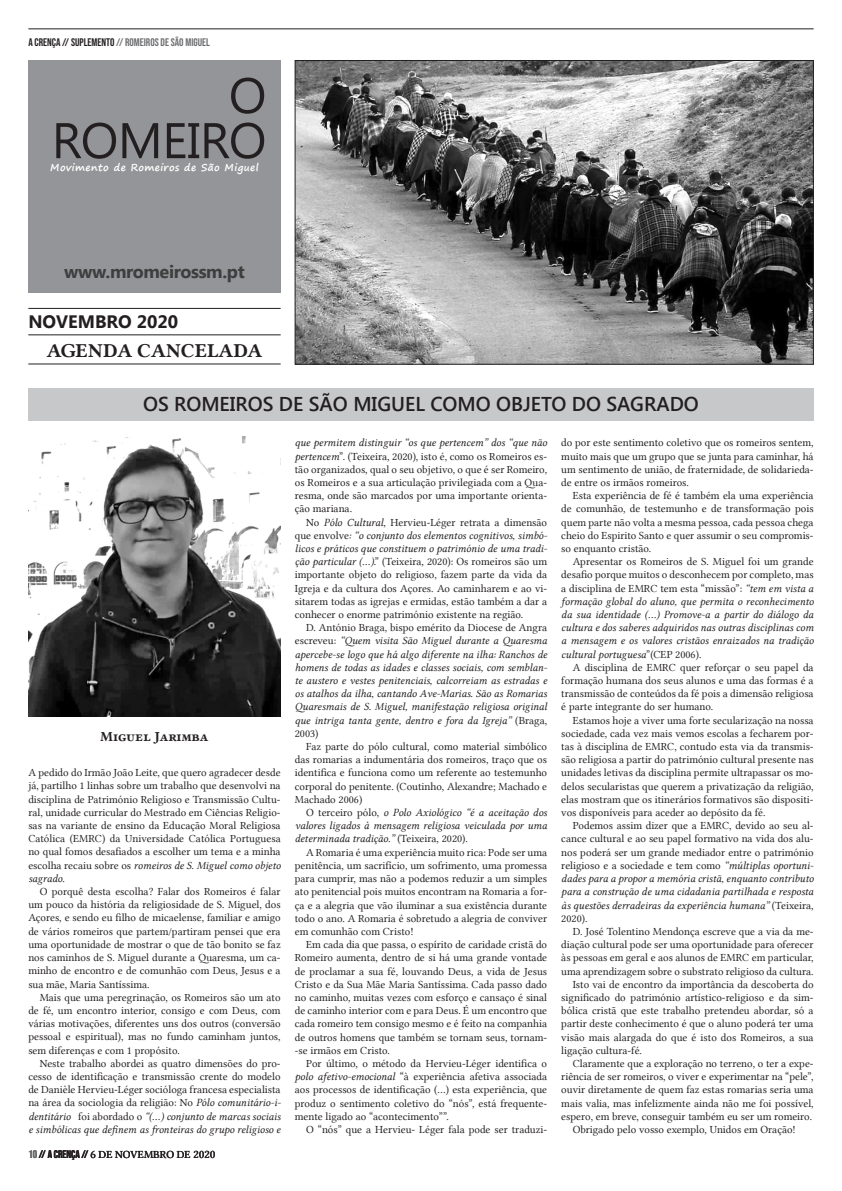
<style>
.page{position:relative;width:842px;height:1191px;background:#fff}
.page>*{position:absolute;margin:0;border:0;box-sizing:border-box;transform-origin:0 0}
.t1{font:50px "Segoe UI";letter-spacing:-.01em;color:#231f20}
.t2{font:600 20px "Segoe UI";color:#231f20}
.t3{font:20px "Lin Libertine Capitals B";color:#231f20}
.t4{font:700 18px "Segoe UI";letter-spacing:-.02em;color:#3e3e3f}
.t5{font:700 18px "Segoe UI";color:#231f20}
.t6{font:14px "Lin Libertine Capitals B";color:#231f20}
.t7{font:11px/13.2px "Lin Libertine";color:#231f20;text-align:justify}
.t8{font:11px/13.2px "Lin Libertine I";color:#231f20;text-align:justify}
.t9{font:11px "Bebas Neue";color:#6c6d70}
.t10{font:700 10px "Segoe Print";letter-spacing:.04em;color:#fff}
.s1{color:#231f20}
.s2{font-family:"Lin Libertine I"}
.s3{font-family:"Bebas Neue";color:#6c6d70}
.s4{font-family:"Bebas Neue"}
.s5{font-family:"Lin Libertine"}
</style>
<div class="page">
<hr style="left:28px;top:28px;width:786px;height:1px;background:#231f20">
<div style="left:28px;top:60px;width:253px;height:232px;background:#939598"></div>
<hr style="left:28px;top:334px;width:253px;height:1px;background:#231f20">
<hr style="left:28px;top:308px;width:253px;height:1px;background:#231f20">
<div style="left:28px;top:388px;width:786px;height:32px;background:#c7c8ca"></div>
<hr style="left:28px;top:363px;width:253px;height:1px;background:#231f20">
<img style="left:297px;top:62px;width:515px;height:300px">
<div style="left:295px;top:60px;width:519px;height:304px;border:1px solid #231f20"></div>
<img style="left:28px;top:436px;width:253px;height:281px">
<p class="t9" style="left:28px;top:36px;width:183px"><span class="s1">A CRENÇA // SUPLEMENTO</span> // ROMEIROS DE SÃO MIGUEL</p>
<p class="t1" style="left:229px;top:61px;width:39px">O</p>
<p class="t1" style="left:52px;top:106px;width:216px">ROMEIRO</p>
<p class="t10" style="left:50px;top:159px;width:210px">Movimento de Romeiros de São Miguel</p>
<p class="t4" style="left:64px;top:259px;width:182px">www.mromeirossm.pt</p>
<p class="t5" style="left:28px;top:308px;width:151px">NOVEMBRO 2020</p>
<p class="t3" style="left:47px;top:336px;width:217px">AGENDA CANCELADA</p>
<p class="t2" style="left:143px;top:389px;width:557px">OS ROMEIROS DE SÃO MIGUEL COMO OBJETO DO SAGRADO</p>
<p class="t6" style="left:101px;top:726px;width:109px">Miguel Jarimba</p>
<p class="t7" style="left:28px;top:766px;width:254px">A pedido do Irmão João Leite, que quero agradecer desde já, partilho 1 linhas sobre um trabalho que desenvolvi na disciplina de Património Religioso e Transmissão Cultu&shy;ral, unidade curricular do Mestrado em Ciências Religio&shy;sas na variante de ensino da Educação Moral Religiosa Católica (EMRC) da Universidade Católica Portuguesa no qual fomos desafiados a escolher um tema e a minha escolha recaiu sobre os <span class="s2">romeiros de S. Miguel como objeto sagrado</span>.</p>
<p class="t7" style="left:28px;top:885px;width:254px;text-indent:11px">O porquê desta escolha? Falar dos Romeiros é falar um pouco da história da religiosidade de S. Miguel, dos Açores, e sendo eu filho de micaelense, familiar e amigo de vários romeiros que partem/partiram pensei que era uma oportunidade de mostrar o que de tão bonito se faz nos caminhos de S. Miguel durante a Quaresma, um ca&shy;minho de encontro e de comunhão com Deus, Jesus e a sua mãe, Maria Santíssima.</p>
<p class="t7" style="left:28px;top:990px;width:254px;text-indent:11px">Mais que uma peregrinação, os Romeiros são um ato de fé, um encontro interior, consigo e com Deus, com várias motivações, diferentes uns dos outros (conversão pessoal e espiritual), mas no fundo caminham juntos, sem diferenças e com 1 propósito.</p>
<p class="t7" style="left:28px;top:1056px;width:254px;text-indent:11px">Neste trabalho abordei as quatro dimensões do pro&shy;cesso de identificação e transmissão crente do modelo de Danièle Hervieu-Léger socióloga francesa especialista na área da sociologia da religião: No <span class="s2">Pólo comunitário-i&shy;dentitário</span> foi abordado o <span class="s2">“(…) conjunto de marcas sociais e simbólicas que definem as fronteiras do grupo religioso e</span></p>
<p class="t7" style="left:28px;top:1148px;width:189px"><span class="s3">10</span> <span class="s4">// A CRENÇA //</span> 6 DE NOVEMBRO DE 2020</p>
<p class="t7" style="left:295px;top:436px;width:254px"><span class="s2">que permitem distinguir “os que pertencem” dos “que não pertencem</span>”. (Teixeira, 2020), isto é, como os Romeiros es&shy;tão organizados, qual o seu objetivo, o que é ser Romeiro, os Romeiros e a sua articulação privilegiada com a Qua&shy;resma, onde são marcados por uma importante orienta&shy;ção mariana.</p>
<p class="t7" style="left:295px;top:515px;width:254px;text-indent:11px">No <span class="s2">Pólo Cultural</span>, Hervieu-Léger retrata a dimensão que envolve<span class="s2">: “o conjunto dos elementos cognitivos, simbó&shy;licos e práticos que constituem o património de uma tradi&shy;ção particular (…)</span>.” (Teixeira, 2020): Os romeiros são um importante objeto do religioso, fazem parte da vida da Igreja e da cultura dos Açores. Ao caminharem e ao vi&shy;sitarem todas as igrejas e ermidas, estão também a dar a conhecer o enorme património existente na região.</p>
<p class="t8" style="left:295px;top:621px;width:254px;text-indent:11px"><span class="s5">D. António Braga, bispo emérito da Diocese de Angra escreveu:</span> “Quem visita São Miguel durante a Quaresma apercebe-se logo que há algo diferente na ilha: Ranchos de homens de todas as idades e classes sociais, com semblan&shy;te austero e vestes penitenciais, calcorreiam as estradas e os atalhos da ilha, cantando Ave-Marias. São as Romarias Quaresmais de S. Miguel, manifestação religiosa original que intriga tanta gente, dentro e fora da Igreja” <span class="s5">(Braga, 2003)</span></p>
<p class="t7" style="left:295px;top:740px;width:254px;text-indent:11px">Faz parte do pólo cultural, como material simbólico das romarias a indumentária dos romeiros, traço que os identifica e funciona como um referente ao testemunho corporal do penitente. (Coutinho, Alexandre; Machado e Machado 2006)</p>
<p class="t8" style="left:295px;top:806px;width:254px;text-indent:11px"><span class="s5">O terceiro pólo,</span> o Polo Axiológico “é a aceitação dos valores ligados à mensagem religiosa veiculada por uma determinada tradição.” <span class="s5">(Teixeira, 2020).</span></p>
<p class="t7" style="left:295px;top:845px;width:254px;text-indent:11px">A Romaria é uma experiência muito rica: Pode ser uma penitência, um sacrifício, um sofrimento, uma promessa para cumprir, mas não a podemos reduzir a um simples ato penitencial pois muitos encontram na Romaria a for&shy;ça e a alegria que vão iluminar a sua existência durante todo o ano. A Romaria é sobretudo a alegria de conviver em comunhão com Cristo!</p>
<p class="t7" style="left:295px;top:938px;width:254px;text-indent:11px">Em cada dia que passa, o espírito de caridade cristã do Romeiro aumenta, dentro de si há uma grande vontade de proclamar a sua fé, louvando Deus, a vida de Jesus Cristo e da Sua Mãe Maria Santíssima. Cada passo dado no caminho, muitas vezes com esforço e cansaço é sinal de caminho interior com e para Deus. É um encontro que cada romeiro tem consigo mesmo e é feito na companhia de outros homens que também se tornam seus, tornam--se irmãos em Cristo.</p>
<p class="t7" style="left:295px;top:1056px;width:254px;text-indent:11px">Por último, o método da Hervieu-Léger identifica o <span class="s2">polo afetivo-emocional</span> “à experiência afetiva associada aos processos de identificação (…) esta experiência, que produz o sentimento coletivo do “nós”, está frequente&shy;mente ligado ao “acontecimento””.</p>
<p class="t7" style="left:306px;top:1122px;width:242px">O “nós” que a Hervieu- Léger fala pode ser traduzi-</p>
<p class="t7" style="left:561px;top:436px;width:254px">do por este sentimento coletivo que os romeiros sentem, muito mais que um grupo que se junta para caminhar, há um sentimento de união, de fraternidade, de solidarieda&shy;de entre os irmãos romeiros.</p>
<p class="t7" style="left:561px;top:489px;width:254px;text-indent:11px">Esta experiência de fé é também ela uma experiência de comunhão, de testemunho e de transformação pois quem parte não volta a mesma pessoa, cada pessoa chega cheio do Espirito Santo e quer assumir o seu compromis&shy;so enquanto cristão.</p>
<p class="t8" style="left:561px;top:555px;width:254px;text-indent:11px"><span class="s5">Apresentar os Romeiros de S. Miguel foi um grande desafio porque muitos o desconhecem por completo, mas a disciplina de EMRC tem esta “missão”:</span> “tem em vista a formação global do aluno, que permita o reconhecimento da sua identidade (…) Promove-a a partir do diálogo da cultura e dos saberes adquiridos nas outras disciplinas com a mensagem e os valores cristãos enraizados na tradição cultural portuguesa<span class="s5">”(CEP 2006).</span></p>
<p class="t7" style="left:561px;top:660px;width:254px;text-indent:11px">A disciplina de EMRC quer reforçar o seu papel da formação humana dos seus alunos e uma das formas é a transmissão de conteúdos da fé pois a dimensão religiosa é parte integrante do ser humano.</p>
<p class="t7" style="left:561px;top:713px;width:254px;text-indent:11px">Estamos hoje a viver uma forte secularização na nossa sociedade, cada vez mais vemos escolas a fecharem por&shy;tas à disciplina de EMRC, contudo esta via da transmis&shy;são religiosa a partir do património cultural presente nas unidades letivas da disciplina permite ultrapassar os mo&shy;delos secularistas que querem a privatização da religião, elas mostram que os itinerários formativos são dispositi&shy;vos disponíveis para aceder ao depósito da fé.</p>
<p class="t7" style="left:561px;top:819px;width:254px;text-indent:11px">Podemos assim dizer que a EMRC, devido ao seu al&shy;cance cultural e ao seu papel formativo na vida dos alu&shy;nos poderá ser um grande mediador entre o património religioso e a sociedade e tem como <span class="s2">“múltiplas oportuni&shy;dades para a propor a memória cristã, enquanto contributo para a construção de uma cidadania partilhada e resposta às questões derradeiras da experiência humana”</span> (Teixeira, 2020).</p>
<p class="t7" style="left:561px;top:924px;width:254px;text-indent:11px">D. José Tolentino Mendonça escreve que a via da me&shy;diação cultural pode ser uma oportunidade para oferecer às pessoas em geral e aos alunos de EMRC em particular, uma aprendizagem sobre o substrato religioso da cultura.</p>
<p class="t7" style="left:561px;top:977px;width:254px;text-indent:11px">Isto vai de encontro da importância da descoberta do significado do património artístico-religioso e da sim&shy;bólica cristã que este trabalho pretendeu abordar, só a partir deste conhecimento é que o aluno poderá ter uma visão mais alargada do que é isto dos Romeiros, a sua ligação cultura-fé.</p>
<p class="t7" style="left:561px;top:1056px;width:254px;text-indent:11px">Claramente que a exploração no terreno, o ter a expe&shy;riência de ser romeiros, o viver e experimentar na “pele”, ouvir diretamente de quem faz estas romarias seria uma mais valia, mas infelizmente ainda não me foi possível, espero, em breve, conseguir também eu ser um romeiro.</p>
<p class="t7" style="left:573px;top:1122px;width:225px">Obrigado pelo vosso exemplo, Unidos em Oração!</p>
</div>
